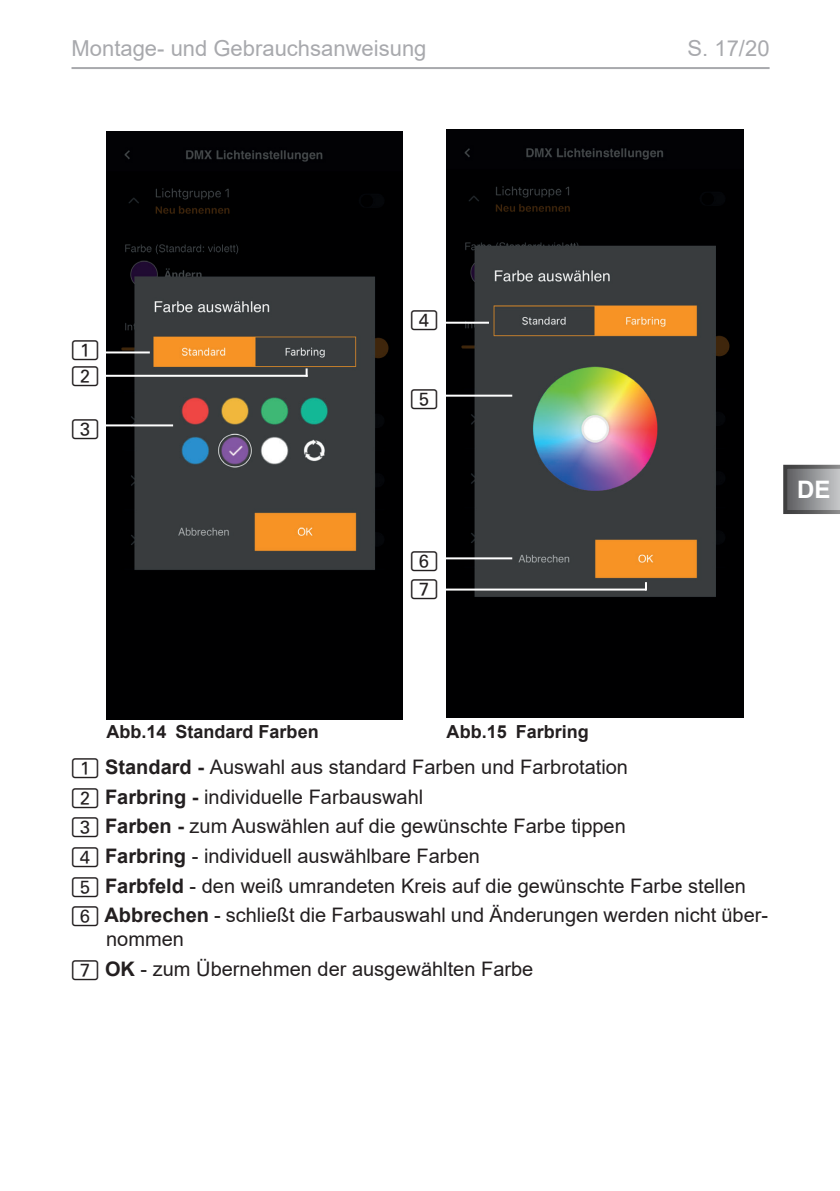
<style>
.page{position:relative;width:840px;height:1191px;background:#fff}
.page>*{position:absolute;margin:0;border:0;box-sizing:border-box;transform-origin:0 0}
.t1{font:700 24px "Arial";color:#fff}
.t2{font:22px "Arial";color:#a8a9ad}
.t3{font:20px/29.6px "Arial";color:#231f20}
.t4{font:20px/28.4px "Num Line Three";color:#231f20}
.t5{font:700 18px "Arial";color:#231f20}
.s1{font-family:"Num Line Three"}
.s2{font-weight:700}
</style>
<div class="page">
<svg style="left:783px;top:465px;width:56px;height:49px;background:#858587"></svg>
<hr style="left:71px;top:67px;width:698px;height:2px;background:#a8a9ad">
<img style="left:106px;top:131px;width:296px;height:589px">
<img style="left:446px;top:129px;width:296px;height:589px">
<hr style="left:102px;top:424px;width:71px;height:2px;background:#fff">
<hr style="left:102px;top:351px;width:48px;height:2px;background:#fff">
<hr style="left:102px;top:375px;width:205px;height:2px;background:#fff">
<svg style="left:305px;top:368px;width:2px;height:9px"></svg>
<hr style="left:441px;top:395px;width:71px;height:2px;background:#fff">
<hr style="left:441px;top:557px;width:71px;height:2px;background:#fff">
<hr style="left:441px;top:322px;width:47px;height:2px;background:#fff">
<hr style="left:441px;top:588px;width:205px;height:2px;background:#fff">
<svg style="left:644px;top:582px;width:2px;height:7px"></svg>
<p class="t2" style="left:71px;top:33px;width:356px">Montage- und Gebrauchsanweisung</p>
<p class="t2" style="left:687px;top:33px;width:83px">S. 17/20</p>
<p class="t4" style="left:72px;top:336px;width:29px">1</p>
<p class="t4" style="left:72px;top:362px;width:29px">2</p>
<p class="t4" style="left:72px;top:415px;width:29px">3</p>
<p class="t4" style="left:411px;top:307px;width:29px">4</p>
<p class="t4" style="left:411px;top:385px;width:29px">5</p>
<p class="t4" style="left:411px;top:547px;width:29px">6<br>7</p>
<p class="t1" style="left:796px;top:472px;width:35px">DE</p>
<p class="t5" style="left:106px;top:718px;width:214px">Abb.14 Standard Farben</p>
<p class="t5" style="left:446px;top:718px;width:144px">Abb.15 Farbring</p>
<p class="t3" style="left:72px;top:752px;width:697px"><span class="s1">1</span> <span class="s2">Standard -</span> Auswahl aus standard Farben und Farbrotation<br><span class="s1">2</span> <span class="s2">Farbring -</span> individuelle Farbauswahl<br><span class="s1">3</span> <span class="s2">Farben -</span> zum Auswählen auf die gewünschte Farbe tippen<br><span class="s1">4</span> <span class="s2">Farbring</span> - individuell auswählbare Farben<br><span class="s1">5</span> <span class="s2">Farbfeld</span> - den weiß umrandeten Kreis auf die gewünschte Farbe stellen <span class="s1">6</span> <span class="s2">Abbrechen</span> - schließt die Farbauswahl und Änderungen werden nicht über-</p>
<p class="t3" style="left:72px;top:924px;width:462px;text-indent:34px">nommen<br><span class="s1">7</span> <span class="s2">OK</span> - zum Übernehmen der ausgewählten Farbe</p>
</div>
